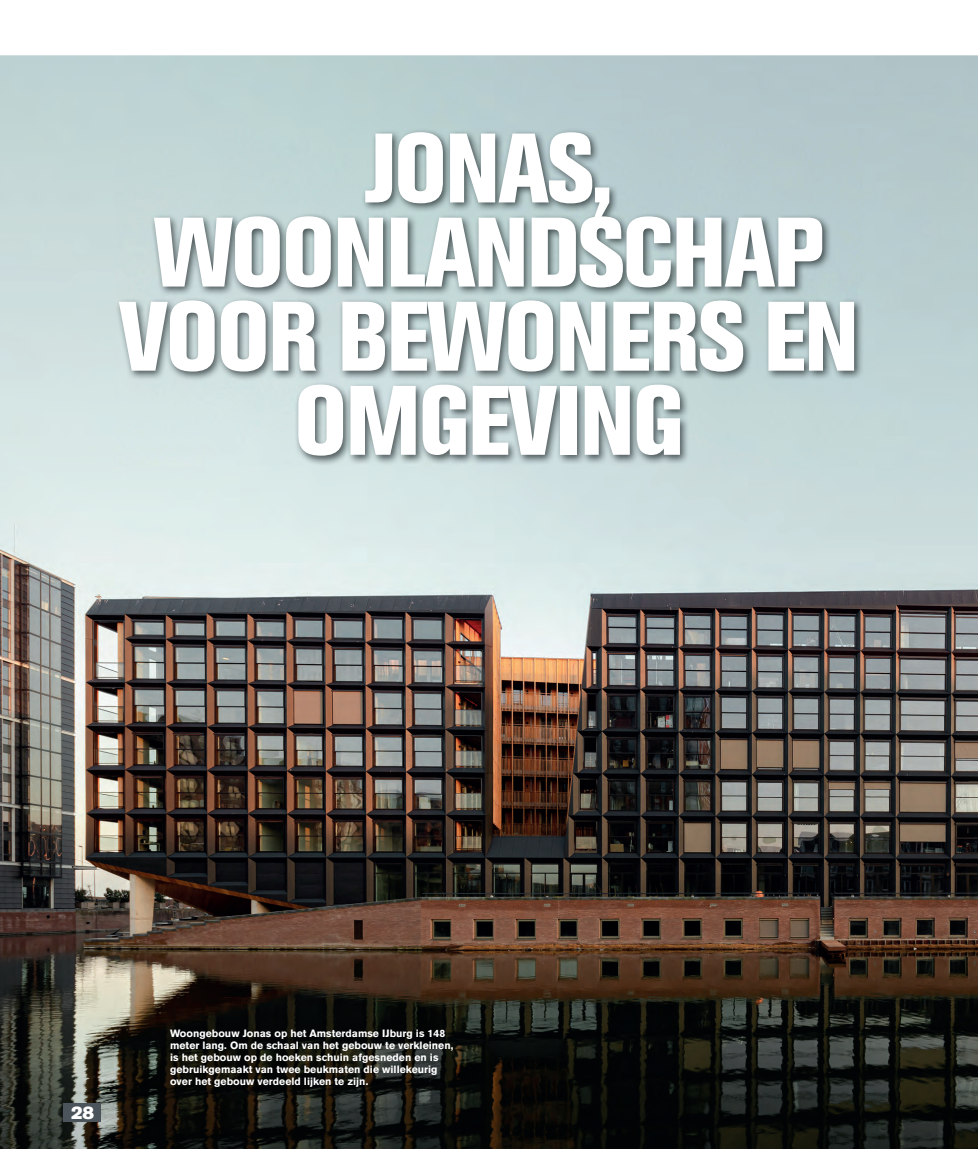
<style>
.page{position:relative;width:978px;height:1149px;background:#fff}
.page>*{position:absolute;margin:0;border:0;box-sizing:border-box;transform-origin:0 0}
.t1{font:800 condensed 97.5px/84px "Akzidenz Grotesk BE";letter-spacing:-.02em;color:#fff;text-align:center}
.t2{font:18px "Akzidenz Grotesk BE Super";color:#fff}
.t3{font:700 10.5px/12px "Akzidenz Grotesk BE";color:#fff}
</style>
<div class="page">
<img style="left:0;top:55px;width:978px;height:1093px">
<div style="left:64px;top:1102px;width:37px;height:18px;background:#4b545a"></div>
<img style="left:115px;top:128px;width:749px;height:337px">
<h1 class="t1" style="left:119px;top:127px;width:741px">JONAS,<br>WOONLANDSCHAP<br>VOOR BEWONERS EN<br>OMGEVING</h1>
<h2 class="t2" style="left:71px;top:1101px;width:24px">28</h2>
<p class="t3" style="left:170px;top:1027px;width:285px">Woongebouw Jonas op het Amsterdamse IJburg is 148 meter lang. Om de schaal van het gebouw te verkleinen, is het gebouw op de hoeken schuin afgesneden en is gebruikgemaakt van twee beukmaten die willekeurig over het gebouw verdeeld lijken te zijn.</p>
</div>
